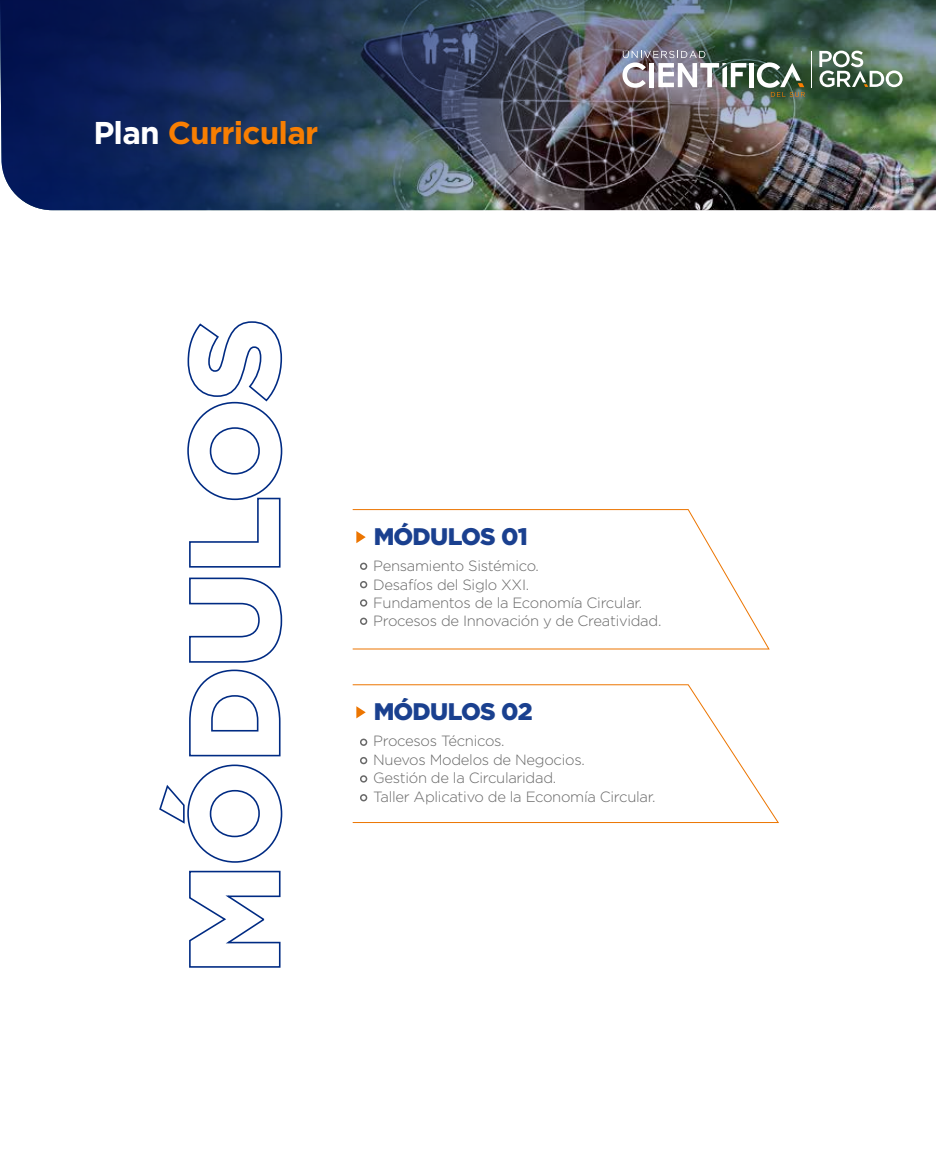
<style>
.page{position:relative;width:936px;height:1159px;background:#fff}
.page>*{position:absolute;margin:0;border:0;box-sizing:border-box;transform-origin:0 0}
.t1{font:700 31.5px "Gotham";letter-spacing:-.025em;color:#f87e02}
.t2{font:900 24px "Gotham";letter-spacing:-.025em;color:#002b83}
.t3{font:300 14.85px/18.3px "Gotham";letter-spacing:-.02em;color:#686868}
.s1{color:#fff}
</style>
<div class="page">
<svg style="left:352px;top:509px;width:418px;height:140px"></svg>
<svg style="left:189px;top:870px;width:92px;height:98px"></svg>
<svg style="left:159px;top:764px;width:124px;height:99px"></svg>
<svg style="left:189px;top:577px;width:94px;height:180px"></svg>
<svg style="left:187px;top:321px;width:96px;height:247px"></svg>
<svg style="left:356px;top:531px;width:10px;height:12px"></svg>
<svg style="left:352px;top:684px;width:427px;height:139px"></svg>
<svg style="left:356px;top:706px;width:10px;height:12px"></svg>
<img style="left:0;top:0;width:936px;height:210px">
<div style="left:749px;top:63px;width:5px;height:24px;background:#fff"></div>
<svg style="left:622px;top:51px;width:124px;height:37px"></svg>
<svg style="left:756px;top:62px;width:49px;height:35px"></svg>
<svg style="left:819px;top:51px;width:83px;height:36px"></svg>
<hr style="left:811px;top:51px;width:1px;height:36px;background:#fff">
<div style="left:360px;top:562px;width:7px;height:8px;border:2px solid #686868;border-radius:50%"></div>
<div style="left:360px;top:581px;width:7px;height:7px;border:2px solid #686868;border-radius:50%"></div>
<div style="left:360px;top:599px;width:7px;height:7px;border:2px solid #686868;border-radius:50%"></div>
<div style="left:360px;top:617px;width:7px;height:8px;border:2px solid #686868;border-radius:50%"></div>
<div style="left:360px;top:738px;width:7px;height:7px;border:2px solid #686868;border-radius:50%"></div>
<div style="left:360px;top:756px;width:7px;height:8px;border:2px solid #686868;border-radius:50%"></div>
<div style="left:360px;top:775px;width:7px;height:7px;border:2px solid #686868;border-radius:50%"></div>
<div style="left:360px;top:794px;width:7px;height:7px;border:2px solid #686868;border-radius:50%"></div>
<h1 class="t1" style="left:93px;top:114px;width:226px"><span class="s1">Plan</span> Curricular</h1>
<h2 class="t2" style="left:373px;top:523px;width:156px">MÓDULOS 01</h2>
<p class="t3" style="left:373px;top:556px;width:290px">Pensamiento Sistémico.<br>Desafíos del Siglo XXI.<br>Fundamentos de la Economía Circular.<br>Procesos de Innovación y de Creatividad.</p>
<h2 class="t2" style="left:373px;top:698px;width:161px">MÓDULOS 02</h2>
<p class="t3" style="left:373px;top:731px;width:284px">Procesos Técnicos.<br>Nuevos Modelos de Negocios.<br>Gestión de la Circularidad.<br>Taller Aplicativo de la Economía Circular.</p>
</div>
